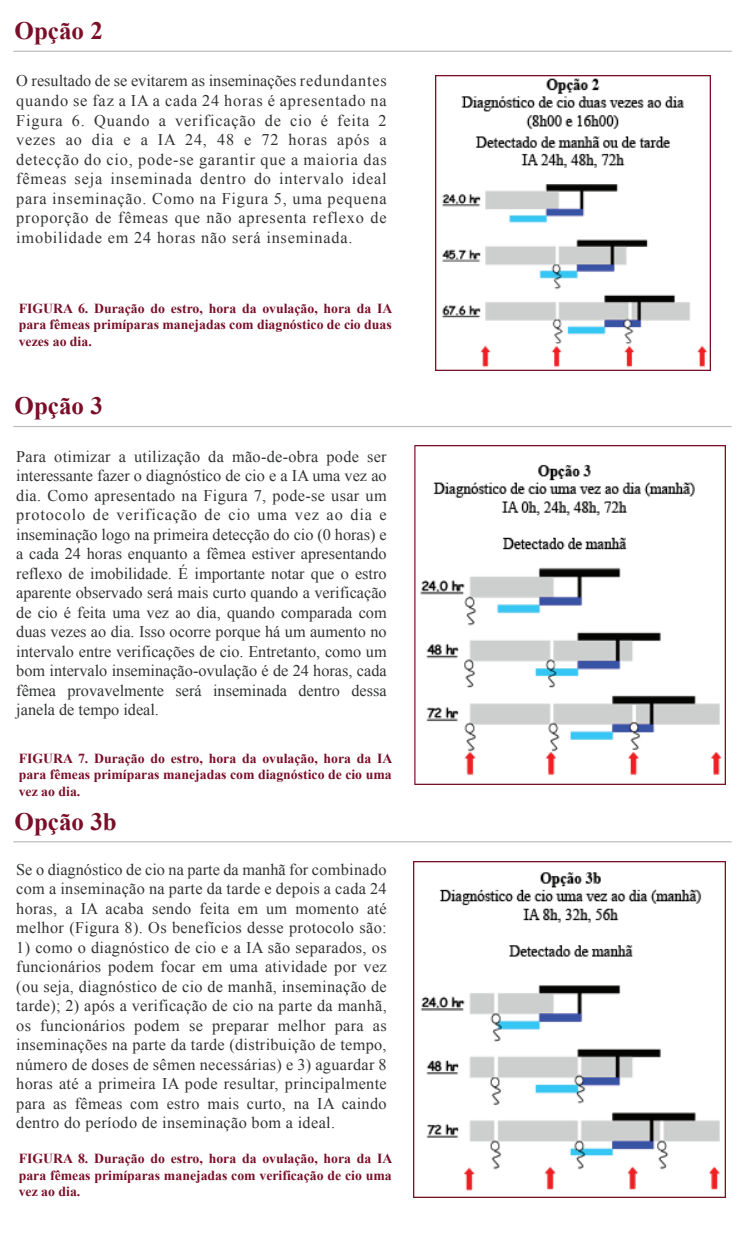
<style>
.page{position:relative;width:745px;height:1241px;background:#fff}
.page>*{position:absolute;margin:0;border:0;box-sizing:border-box;transform-origin:0 0}
.t1{font:700 25px "Times New Roman";color:#790f28}
.t2{font:16.25px/19.5px "Times New Roman";letter-spacing:.02em;color:#323333;text-align:justify}
.t3{font:700 13.75px/16.5px "Times New Roman";color:#790f28;text-align:justify}
</style>
<div class="page">
<hr style="left:13px;top:51px;width:718px;height:1px;background:#bdbec1">
<hr style="left:13px;top:426px;width:718px;height:1px;background:#bdbec1">
<hr style="left:13px;top:841px;width:718px;height:1px;background:#bdbec1">
<img style="left:435px;top:75px;width:275px;height:295px">
<img style="left:414px;top:445px;width:311px;height:339px">
<img style="left:413px;top:861px;width:312px;height:335px">
<h1 class="t1" style="left:15px;top:13px;width:90px">Opção 2</h1>
<p class="t2" style="left:16px;top:71px;width:372px">O resultado de se evitarem as inseminações redundantes quando se faz a IA a cada 24 horas é apresentado na Figura 6. Quando a verificação de cio é feita 2 vezes ao dia e a IA 24, 48 e 72 horas após a detecção do cio, pode-se garantir que a maioria das fêmeas seja inseminada dentro do intervalo ideal para inseminação. Como na Figura 5, uma pequena proporção de fêmeas que não apresenta reflexo de imobilidade em 24 horas não será inseminada.</p>
<p class="t3" style="left:19px;top:299px;width:375px">FIGURA 6. Duração do estro, hora da ovulação, hora da IA para fêmeas primíparas manejadas com diagnóstico de cio duas vezes ao dia.</p>
<h1 class="t1" style="left:15px;top:388px;width:90px">Opção 3</h1>
<p class="t2" style="left:16px;top:446px;width:372px">Para otimizar a utilização da mão-de-obra pode ser interessante fazer o diagnóstico de cio e a IA uma vez ao dia. Como apresentado na Figura 7, pode-se usar um protocolo de verificação de cio uma vez ao dia e inseminação logo na primeira detecção do cio (0 horas) e a cada 24 horas enquanto a fêmea estiver apresentando reflexo de imobilidade. É importante notar que o estro aparente observado será mais curto quando a verificação de cio é feita uma vez ao dia, quando comparada com duas vezes ao dia. Isso ocorre porque há um aumento no intervalo entre verificações de cio. Entretanto, como um bom intervalo inseminação-ovulação é de 24 horas, cada fêmea provavelmente será inseminada dentro dessa janela de tempo ideal.</p>
<p class="t3" style="left:19px;top:749px;width:375px">FIGURA 7. Duração do estro, hora da ovulação, hora da IA para fêmeas primíparas manejadas com diagnóstico de cio uma vez ao dia.</p>
<h1 class="t1" style="left:15px;top:803px;width:104px">Opção 3b</h1>
<p class="t2" style="left:16px;top:859px;width:372px">Se o diagnóstico de cio na parte da manhã for combinado com a inseminação na parte da tarde e depois a cada 24 horas, a IA acaba sendo feita em um momento até melhor (Figura 8). Os benefícios desse protocolo são:</p>
<p class="t2" style="left:16px;top:937px;width:372px">1) como o diagnóstico de cio e a IA são separados, os funcionários podem focar em uma atividade por vez (ou seja, diagnóstico de cio de manhã, inseminação de tarde); 2) após a verificação de cio na parte da manhã, os funcionários podem se preparar melhor para as inseminações na parte da tarde (distribuição de tempo, número de doses de sêmen necessárias) e 3) aguardar 8 horas até a primeira IA pode resultar, principalmente para as fêmeas com estro mais curto, na IA caindo dentro do período de inseminação bom a ideal.</p>
<p class="t3" style="left:19px;top:1149px;width:375px">FIGURA 8. Duração do estro, hora da ovulação, hora da IA para fêmeas primíparas manejadas com verificação de cio uma vez ao dia.</p>
</div>
